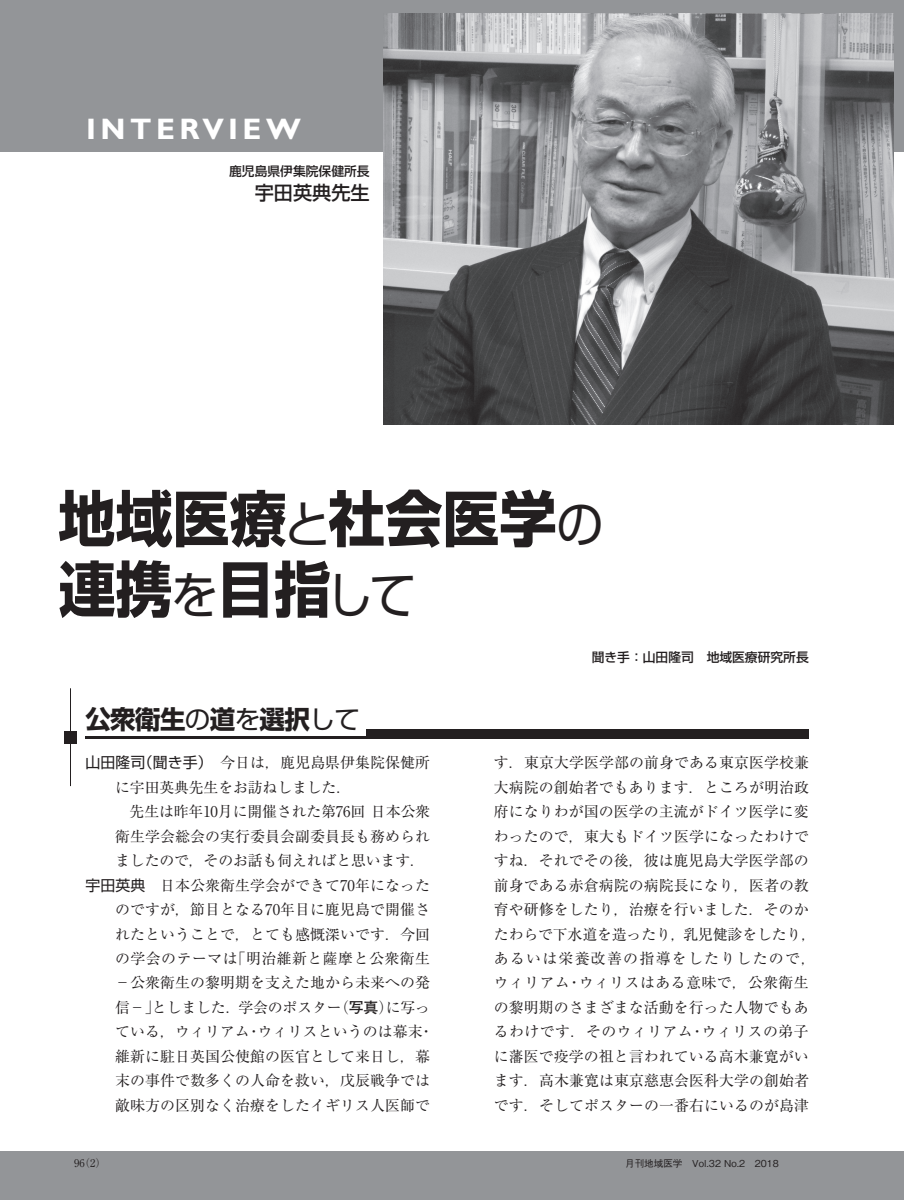
<style>
.page{position:relative;width:904px;height:1200px;background:#fff}
.page>*{position:absolute;margin:0;border:0;box-sizing:border-box;transform-origin:0 0}
.t1{font:700 60.45px/70.5px "Shin Go Pro";color:#231f20;scale:.94 1}
.t2{font:700 29.7px "Gill Sans Std";letter-spacing:.15em;color:#fff}
.t3{font:700 25.5px "Shin Go Pro";letter-spacing:-.025em;color:#231f20}
.t4{font:500 19.2px "Shin Go Pro";color:#231f20}
.t5{font:14.85px/24.5px "Ryumin Pro";letter-spacing:.005em;color:#231f20}
.t6{font:14.85px "Ryumin Pro";letter-spacing:.03em;color:#231f20}
.t7{font:500 12.75px "Shin Go Pro";color:#231f20}
.t8{font:10.65px "Ryumin Pr 5";color:#231f20}
.t9{font:500 9.6px "Gothic BBB Pro";color:#231f20}
.s1{font-weight:400;font-size:49.8px}
.s2{font-weight:400}
.s3{font-family:"Shin Go Pro"}
.s4{font-family:"Futo Go B101 Pro";font-weight:700}
</style>
<div class="page">
<div style="left:0;top:1151px;width:893px;height:49px;background:#939598"></div>
<div style="left:0;top:0;width:893px;height:152px;background:#939598"></div>
<div style="left:893px;top:1151px;width:10px;height:49px;background:#939598"></div>
<div style="left:893px;top:0;width:10px;height:152px;background:#939598"></div>
<div style="left:64px;top:731px;width:13px;height:12px;background:#231f20"></div>
<hr style="left:70px;top:688px;width:1px;height:98px;background:#231f20">
<hr style="left:85px;top:736px;width:723px;height:2px;background:#231f20">
<div style="left:366px;top:730px;width:442px;height:8px;background:#231f20"></div>
<img style="left:383px;top:13px;width:510px;height:411px">
<h2 class="t2" style="left:86px;top:111px;width:216px">INTERVIEW</h2>
<p class="t7" style="left:229px;top:161px;width:142px">鹿児島県伊集院保健所長</p>
<p class="t4" style="left:255px;top:177px;width:116px">宇田英典先生</p>
<h1 class="t1" style="left:58px;top:477px;width:581px">地域医療<span class="s1">と</span>社会医学<span class="s1">の</span>連携<span class="s1">を</span>目指<span class="s1">して</span></h1>
<h3 class="t3" style="left:85px;top:699px;width:276px">公衆衛生<span class="s2">の</span>道<span class="s2">を</span>選択<span class="s2">して</span></h3>
<p class="t5" style="left:85px;top:749px;width:346px"><span class="s3">山田隆司（聞き手）</span>　今日は，鹿児島県伊集院保健所</p>
<p class="t5" style="left:115px;top:774px;width:237px">に宇田英典先生をお訪ねしました．</p>
<p class="t5" style="left:85px;top:798px;width:346px">　　　先生は昨年10月に開催された第76回 日本公衆</p>
<p class="t5" style="left:115px;top:823px;width:316px">衛生学会総会の実行委員会副委員長も務められ</p>
<p class="t5" style="left:115px;top:847px;width:311px">ましたので，そのお話も伺えればと思います．</p>
<p class="t5" style="left:85px;top:872px;width:346px"><span class="s3">宇田英典</span>　日本公衆衛生学会ができて70年になった</p>
<p class="t5" style="left:115px;top:896px;width:316px">のですが，節目となる70年目に鹿児島で開催さ</p>
<p class="t5" style="left:115px;top:921px;width:316px">れたということで，とても感慨深いです．今回</p>
<p class="t6" style="left:115px;top:947px;width:316px">の学会のテーマは「明治維新と薩摩と公衆衛生</p>
<p class="t5" style="left:115px;top:970px;width:316px">－公衆衛生の黎明期を支えた地から未来への発</p>
<p class="t5" style="left:115px;top:994px;width:316px">信－」としました．学会のポスター（<span class="s4">写真</span>）に写っ</p>
<p class="t5" style="left:115px;top:1018px;width:320px">ている，ウィリアム・ウィリスというのは幕末・</p>
<p class="t5" style="left:115px;top:1043px;width:316px">維新に駐日英国公使館の医官として来日し，幕</p>
<p class="t5" style="left:115px;top:1067px;width:316px">末の事件で数多くの人命を救い，戊辰戦争では</p>
<p class="t5" style="left:115px;top:1092px;width:316px">敵味方の区別なく治療をしたイギリス人医師で</p>
<p class="t7" style="left:591px;top:646px;width:218px">聞き手：山田隆司　地域医療研究所長</p>
<p class="t5" style="left:494px;top:749px;width:324px">す．東京大学医学部の前身である東京医学校兼大病院の創始者でもあります．ところが明治政府になりわが国の医学の主流がドイツ医学に変わったので，東大もドイツ医学になったわけですね．それでその後，彼は鹿児島大学医学部の前身である赤倉病院の病院長になり，医者の教育や研修をしたり，治療を行いました．そのかたわらで下水道を造ったり，乳児健診をしたり，あるいは栄養改善の指導をしたりしたので，ウィリアム・ウィリスはある意味で，公衆衛生の黎明期のさまざまな活動を行った人物でもあるわけです．そのウィリアム・ウィリスの弟子に藩医で疫学の祖と言われている高木兼寛がいます．高木兼寛は東京慈恵会医科大学の創始者です．そしてポスターの一番右にいるのが島津</p>
<p class="t8" style="left:74px;top:1155px;width:33px">96（2）</p>
<p class="t9" style="left:625px;top:1156px;width:155px">月刊地域医学　Vol.32 No.2　2018</p>
</div>
